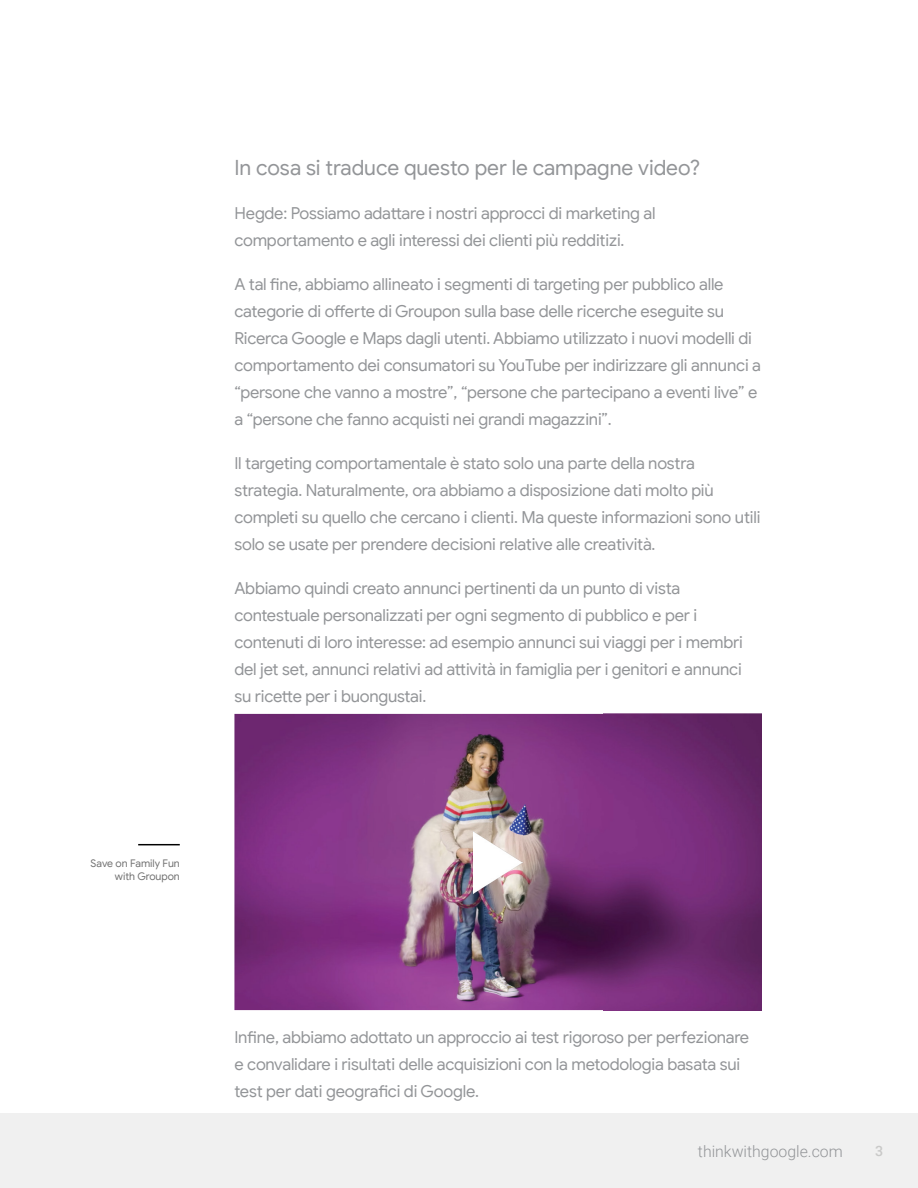
<style>
.page{position:relative;width:918px;height:1188px;background:#fff}
.page>*{position:absolute;margin:0;border:0;box-sizing:border-box;transform-origin:0 0}
.t1{font:21px "Google Sans";color:#939598}
.t2{font:16.5px/27px "Google Sans";letter-spacing:-.01em;color:#939598}
.t3{font:300 15.9px "Roboto";color:#939598}
.t4{font:500 14.25px "Roboto";color:#c9c9c8}
.t5{font:10.5px/12.6px "Google Sans";letter-spacing:-.005em;color:#727272;text-align:right}
</style>
<div class="page">
<div style="left:0;top:1114px;width:918px;height:74px;background:#f0f0f0"></div>
<img style="left:234px;top:714px;width:527px;height:296px">
<img style="left:474px;top:832px;width:48px;height:61px">
<hr style="left:138px;top:844px;width:42px;height:1px;background:#000">
<p class="t1" style="left:234px;top:154px;width:468px">In cosa si traduce questo per le campagne video?</p>
<p class="t2" style="left:234px;top:199px;width:423px">Hegde: Possiamo adattare i nostri approcci di marketing al comportamento e agli interessi dei clienti più redditizi.</p>
<p class="t2" style="left:234px;top:270px;width:528px">A tal fine, abbiamo allineato i segmenti di targeting per pubblico alle categorie di offerte di Groupon sulla base delle ricerche eseguite su Ricerca Google e Maps dagli utenti. Abbiamo utilizzato i nuovi modelli di comportamento dei consumatori su YouTube per indirizzare gli annunci a “persone che vanno a mostre”, “persone che partecipano a eventi live” e a “persone che fanno acquisti nei grandi magazzini”.</p>
<p class="t2" style="left:234px;top:449px;width:528px">Il targeting comportamentale è stato solo una parte della nostra strategia. Naturalmente, ora abbiamo a disposizione dati molto più completi su quello che cercano i clienti. Ma queste informazioni sono utili solo se usate per prendere decisioni relative alle creatività.</p>
<p class="t2" style="left:234px;top:574px;width:510px">Abbiamo quindi creato annunci pertinenti da un punto di vista contestuale personalizzati per ogni segmento di pubblico e per i contenuti di loro interesse: ad esempio annunci sui viaggi per i membri del jet set, annunci relativi ad attività in famiglia per i genitori e annunci su ricette per i buongustai.</p>
<p class="t5" style="left:91px;top:857px;width:91px">Save on Family Fun with Groupon</p>
<p class="t2" style="left:234px;top:1023px;width:516px">Infine, abbiamo adottato un approccio ai test rigoroso per perfezionare e convalidare i risultati delle acquisizioni con la metodologia basata sui test per dati geografici di Google.</p>
<p class="t3" style="left:698px;top:1140px;width:146px">thinkwithgoogle.com</p>
<p class="t4" style="left:875px;top:1141px;width:10px">3</p>
</div>
